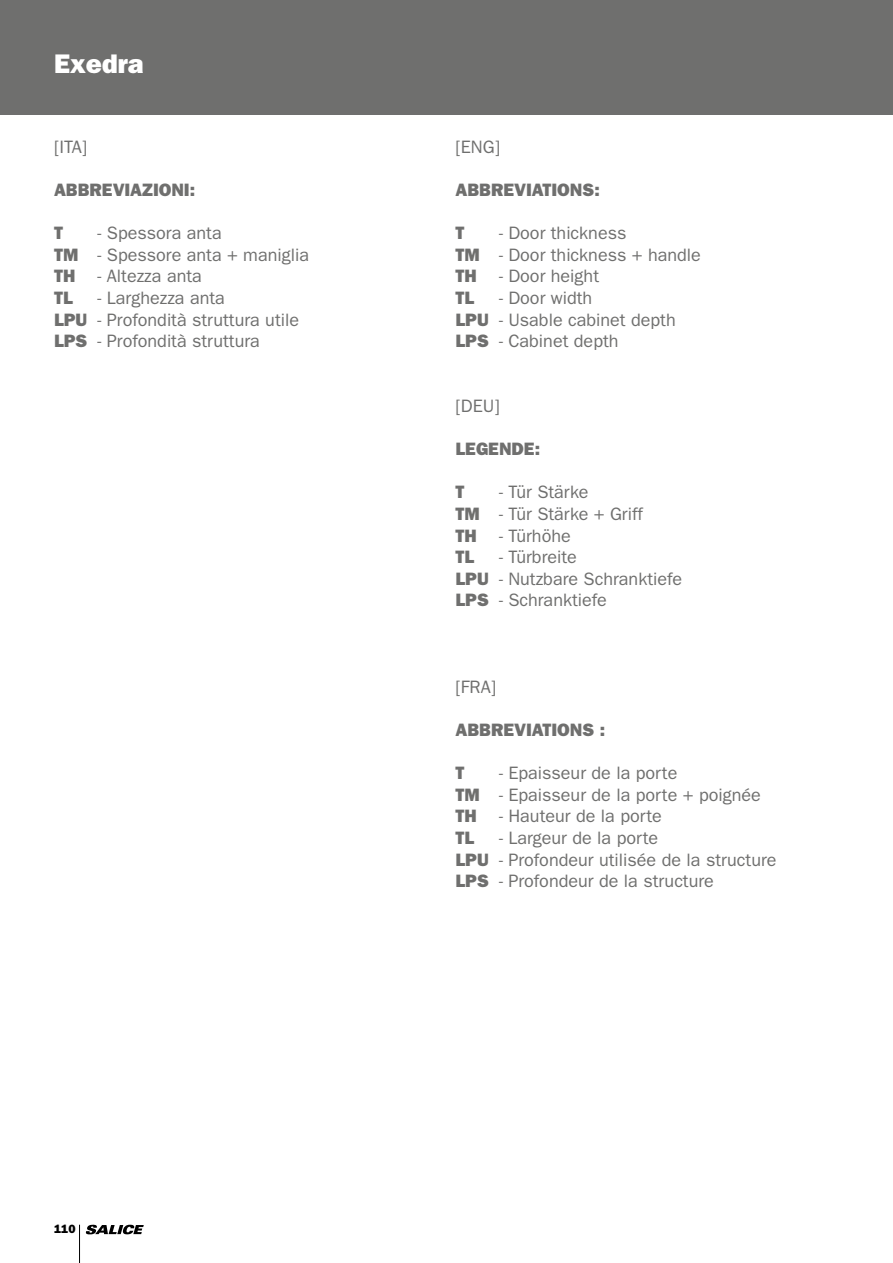
<style>
.page{position:relative;width:893px;height:1263px;background:#fff}
.page>*{position:absolute;margin:0;border:0;box-sizing:border-box;transform-origin:0 0}
.t1{font:27px "ITC Franklin Gothic Std Hvy";color:#fff}
.t2{font:18px/21.6px "ITC Franklin Gothic Std";color:#6f6f6e}
.t3{font:18px "ITC Franklin Gothic Std Hvy";color:#6f6f6e}
.t4{font:12px "ITC Franklin Gothic Std Hvy";color:#000}
.s1{font-family:"ITC Franklin Gothic Std Hvy"}
</style>
<div class="page">
<div style="left:0;top:0;width:893px;height:115px;background:#6f6f6e"></div>
<hr style="left:79px;top:1225px;width:1px;height:38px;background:#000">
<svg style="left:86px;top:1225px;width:58px;height:9px"></svg>
<h1 class="t1" style="left:54px;top:48px;width:91px">Exedra</h1>
<p class="t2" style="left:54px;top:136px;width:35px">[ITA]</p>
<p class="t3" style="left:54px;top:179px;width:143px">ABBREVIAZIONI:</p>
<p class="t3" style="left:54px;top:222px;width:10px">T</p>
<p class="t2" style="left:54px;top:222px;width:257px;text-indent:44px">- Spessora anta<br><span class="s1">TM</span> - Spessore anta + maniglia<br><span class="s1">TH</span> - Altezza anta</p>
<p class="t3" style="left:54px;top:287px;width:20px">TL</p>
<p class="t2" style="left:54px;top:287px;width:247px;text-indent:44px">- Larghezza anta<br><span class="s1">LPU</span> - Profondità struttura utile<br><span class="s1">LPS</span> - Profondità struttura</p>
<p class="t4" style="left:54px;top:1222px;width:23px">110</p>
<p class="t2" style="left:455px;top:136px;width:46px">[ENG]</p>
<p class="t3" style="left:455px;top:179px;width:146px">ABBREVIATIONS:</p>
<p class="t3" style="left:455px;top:222px;width:10px">T</p>
<p class="t2" style="left:455px;top:222px;width:247px;text-indent:44px">- Door thickness<br><span class="s1">TM</span> - Door thickness + handle<br><span class="s1">TH</span> - Door height</p>
<p class="t3" style="left:455px;top:287px;width:20px">TL</p>
<p class="t2" style="left:455px;top:287px;width:222px;text-indent:44px">- Door width<br><span class="s1">LPU</span> - Usable cabinet depth<br><span class="s1">LPS</span> - Cabinet depth</p>
<p class="t2" style="left:455px;top:395px;width:46px">[DEU]</p>
<p class="t3" style="left:455px;top:438px;width:86px">LEGENDE:</p>
<p class="t3" style="left:455px;top:482px;width:10px">T</p>
<p class="t2" style="left:455px;top:481px;width:189px;text-indent:44px">- Tür Stärke<br><span class="s1">TM</span> - Tür Stärke + Griff<br><span class="s1">TH</span> - Türhöhe</p>
<p class="t3" style="left:455px;top:546px;width:20px">TL</p>
<p class="t2" style="left:455px;top:546px;width:228px;text-indent:44px">- Türbreite<br><span class="s1">LPU</span> - Nutzbare Schranktiefe<br><span class="s1">LPS</span> - Schranktiefe</p>
<p class="t2" style="left:455px;top:676px;width:42px">[FRA]</p>
<p class="t3" style="left:455px;top:719px;width:151px">ABBREVIATIONS :</p>
<p class="t3" style="left:455px;top:762px;width:10px">T</p>
<p class="t2" style="left:455px;top:762px;width:307px;text-indent:44px">- Epaisseur de la porte<br><span class="s1">TM</span> - Epaisseur de la porte + poignée<br><span class="s1">TH</span> - Hauteur de la porte</p>
<p class="t3" style="left:455px;top:827px;width:20px">TL</p>
<p class="t2" style="left:455px;top:827px;width:323px;text-indent:44px">- Largeur de la porte<br><span class="s1">LPU</span> - Profondeur utilisée de la structure<br><span class="s1">LPS</span> - Profondeur de la structure</p>
</div>
